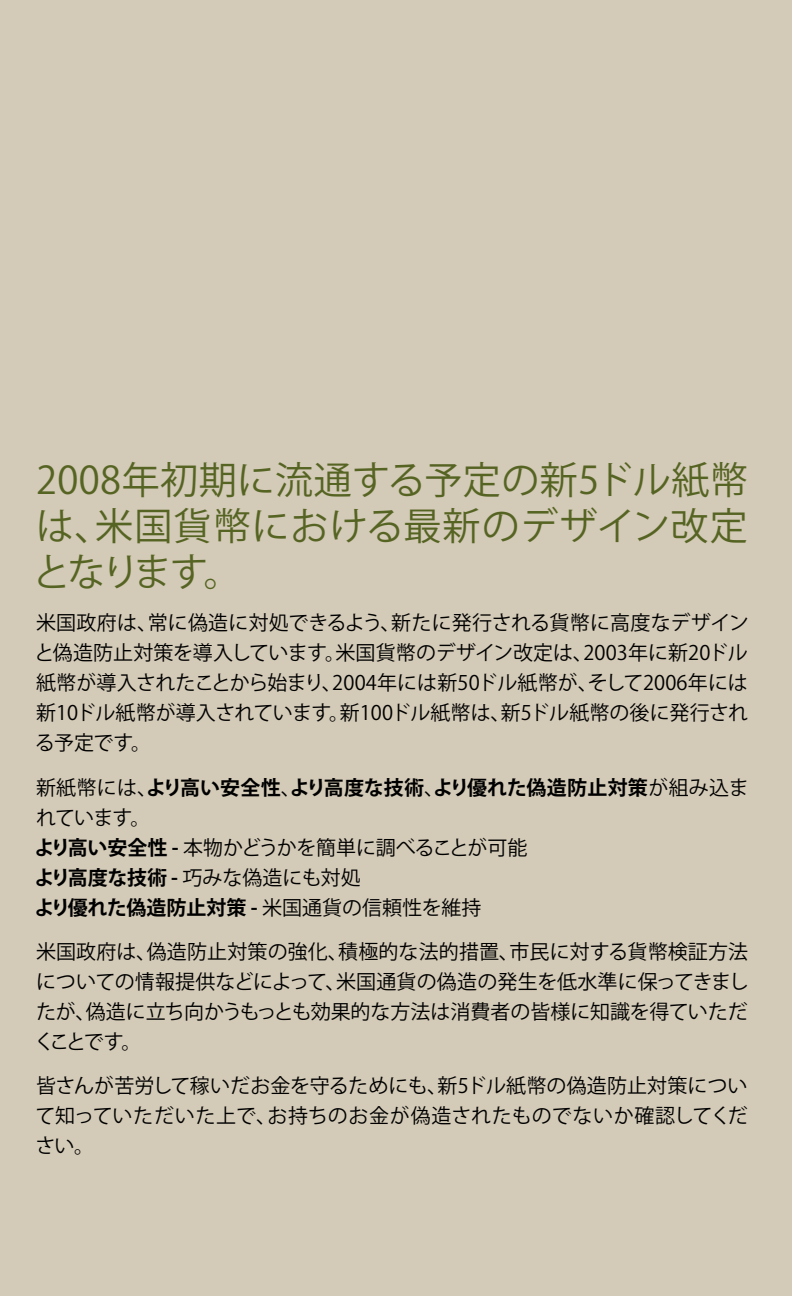
<style>
.page{position:relative;width:792px;height:1296px;background:#d3cab7}
.page>*{position:absolute;margin:0;border:0;box-sizing:border-box;transform-origin:0 0}
.t1{font:38px/46px "Koz Go Pro";letter-spacing:.015em;color:#566423;text-align:justify}
.t2{font:20px/30px "Koz Go Pro";color:#000;text-align:justify}
.t3{font:20px/30px "Koz Go Pro";letter-spacing:-.02em;color:#000}
.s1{font-weight:700}
</style>
<div class="page">
<h1 class="t1" style="left:33px;top:458px;width:716px">2008年初期に流通する予定の新5ドル紙幣は、米国貨幣における最新のデザイン改定となります。</h1>
<p class="t2" style="left:34px;top:608px;width:716px">米国政府は、常に偽造に対処できるよう、新たに発行される貨幣に高度なデザインと偽造防止対策を導入しています。米国貨幣のデザイン改定は、2003年に新20ドル紙幣が導入されたことから始まり、2004年には新50ドル紙幣が、そして2006年には新10ドル紙幣が導入されています。新100ドル紙幣は、新5ドル紙幣の後に発行される予定です。</p>
<p class="t3" style="left:34px;top:773px;width:716px">新紙幣には、<span class="s1">より高い安全性</span>、<span class="s1">より高度な技術</span>、<span class="s1">より優れた偽造防止対策</span>が組み込まれています。<br><span class="s1">より高い安全性 -</span> 本物かどうかを簡単に調べることが可能<br><span class="s1">より高度な技術 -</span> 巧みな偽造にも対処<br><span class="s1">より優れた偽造防止対策 -</span> 米国通貨の信頼性を維持</p>
<p class="t2" style="left:34px;top:937px;width:716px">米国政府は、偽造防止対策の強化、積極的な法的措置、市民に対する貨幣検証方法についての情報提供などによって、米国通貨の偽造の発生を低水準に保ってきましたが、偽造に立ち向かうもっとも効果的な方法は消費者の皆様に知識を得ていただくことです。</p>
<p class="t2" style="left:35px;top:1072px;width:714px">皆さんが苦労して稼いだお金を守るためにも、新5ドル紙幣の偽造防止対策について知っていただいた上で、お持ちのお金が偽造されたものでないか確認してください。</p>
</div>
